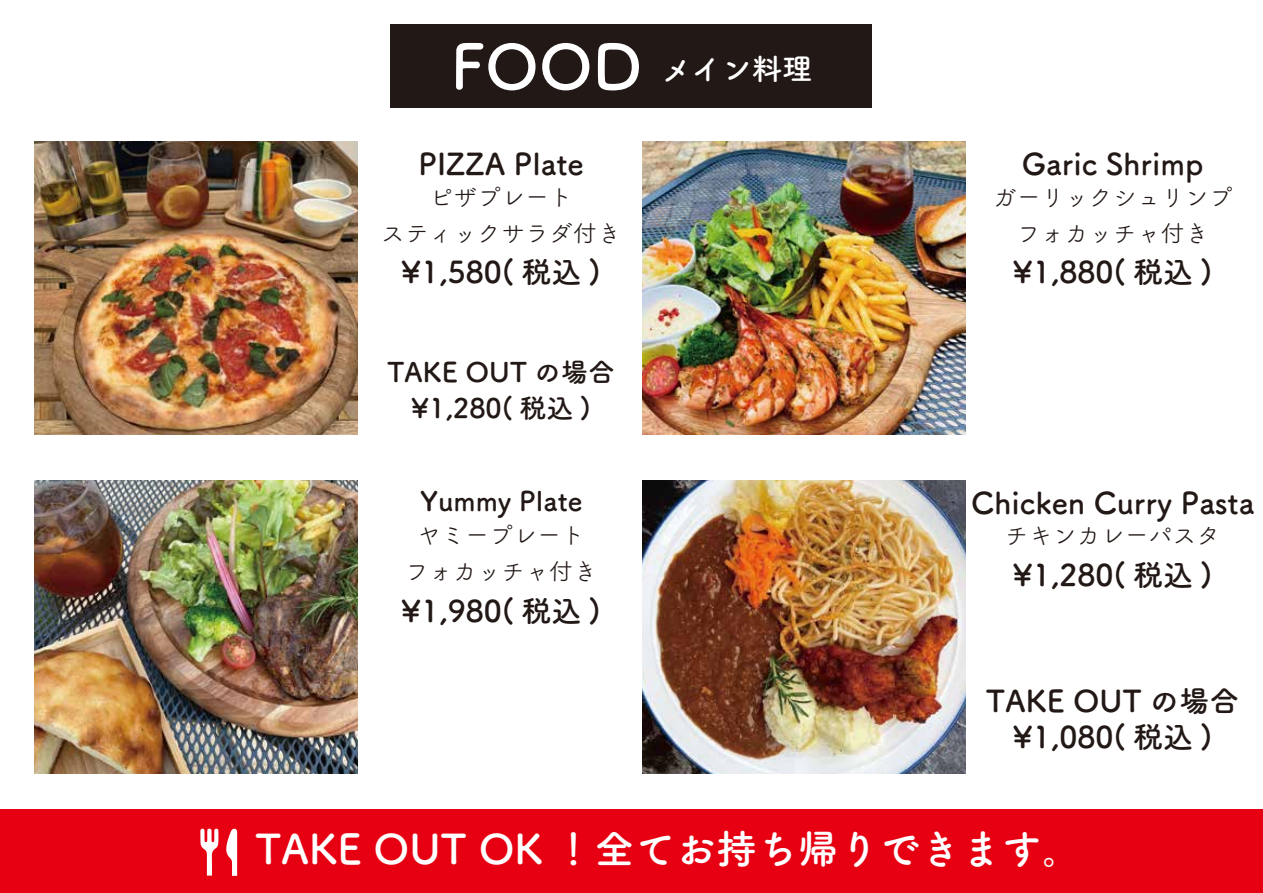
<style>
.page{position:relative;width:1263px;height:893px;background:#fff}
.page>*{position:absolute;margin:0;border:0;box-sizing:border-box;transform-origin:0 0}
.t1{font:700 40.8px "Tsuku A Rd Gothic";color:#fff}
.t2{font:700 30.15px "Tsuku A Rd Gothic";color:#fff}
.t3{font:700 30px/36px "Tsuku A Rd Gothic";color:#221815;text-align:center}
.t4{font:700 27px/36px "Tsuku A Rd Gothic";color:#221815;text-align:center}
.t5{font:24px/36px "Tsuku A Rd Gothic";color:#221815;text-align:center}
.s1{font-size:61.2px}
</style>
<div class="page">
<div style="left:391px;top:25px;width:481px;height:83px;background:#221815"></div>
<div style="left:0;top:810px;width:1263px;height:83px;background:#e60012"></div>
<svg style="left:226px;top:828px;width:11px;height:48px"></svg>
<svg style="left:200px;top:829px;width:19px;height:47px"></svg>
<img style="left:643px;top:481px;width:323px;height:293px">
<img style="left:643px;top:142px;width:323px;height:293px">
<img style="left:34px;top:142px;width:323px;height:293px">
<img style="left:34px;top:481px;width:323px;height:293px">
<p class="t2" style="left:451px;top:45px;width:363px"><span class="s1">FOOD</span> メイン料理</p>
<p class="t3" style="left:419px;top:144px;width:167px">PIZZA Plate</p>
<p class="t5" style="left:381px;top:177px;width:241px">ピザプレート<br>スティックサラダ付き</p>
<p class="t3" style="left:401px;top:252px;width:201px">¥1,580( 税込 )</p>
<p class="t4" style="left:387px;top:352px;width:230px">TAKE OUT の場合¥1,280( 税込 )</p>
<p class="t4" style="left:420px;top:481px;width:164px">Yummy Plate</p>
<p class="t5" style="left:405px;top:516px;width:193px">ヤミープレートフォカッチャ付き</p>
<p class="t3" style="left:401px;top:591px;width:201px">¥1,980( 税込 )</p>
<p class="t3" style="left:1022px;top:144px;width:183px">Garic Shrimp</p>
<p class="t5" style="left:993px;top:177px;width:241px">ガーリックシュリンプフォカッチャ付き</p>
<p class="t3" style="left:1013px;top:252px;width:201px">¥1,880( 税込 )</p>
<p class="t3" style="left:971px;top:483px;width:285px">Chicken Curry Pasta</p>
<p class="t5" style="left:1005px;top:516px;width:217px">チキンカレーパスタ</p>
<p class="t3" style="left:1013px;top:555px;width:201px">¥1,280( 税込 )</p>
<p class="t3" style="left:986px;top:680px;width:255px">TAKE OUT の場合¥1,080( 税込 )</p>
<h1 class="t1" style="left:255px;top:817px;width:829px">TAKE OUT OK ！全てお持ち帰りできます。</h1>
</div>
